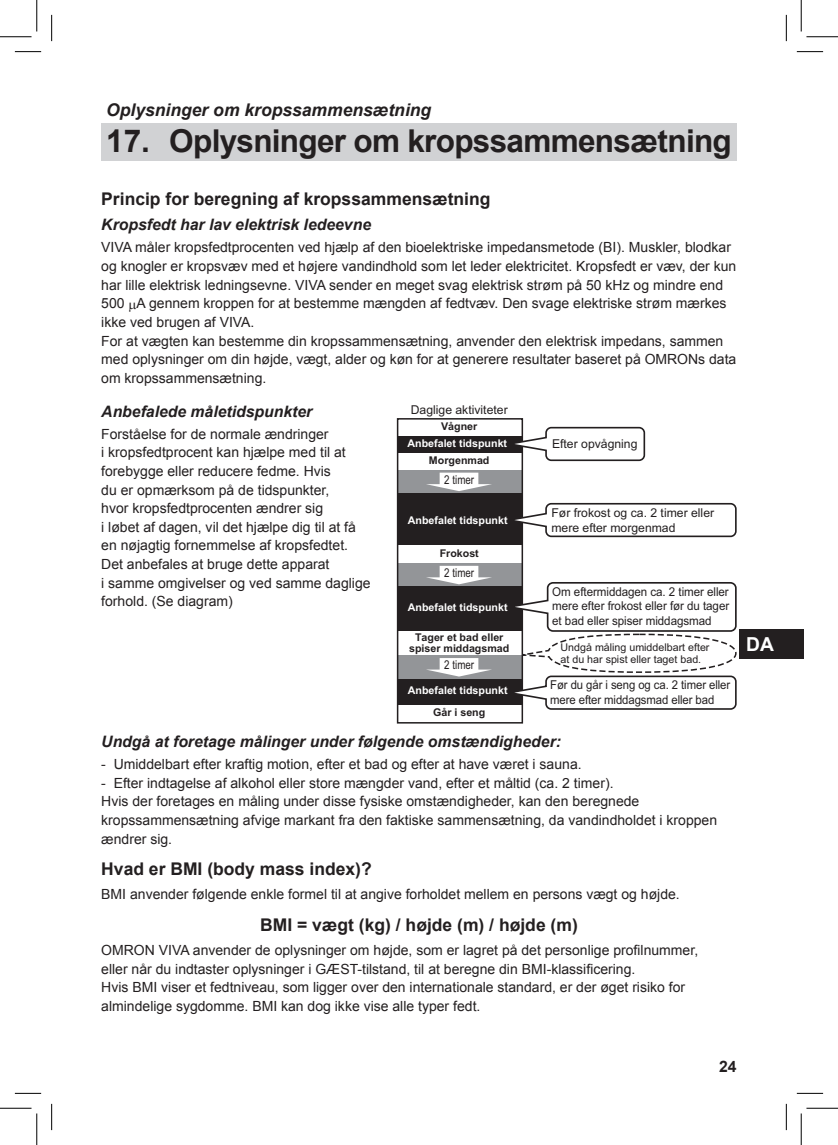
<style>
.page{position:relative;width:838px;height:1145px;background:#fff}
.page>*{position:absolute;margin:0;border:0;box-sizing:border-box;transform-origin:0 0}
.t1{font:700 31.5px "Arial";letter-spacing:-.02em;color:#231f20}
.t2{font:700 19.25px "Arial";color:#fff}
.t3{font:700 17.5px "Arial";color:#231f20}
.t4{font:italic 700 17.5px "Arial";color:#231f20}
.t5{font:italic 700 15.75px "Arial";color:#231f20}
.t6{font:700 15.75px "Arial";color:#231f20}
.t7{font:14px/18.6px "Arial";color:#231f20}
.t8{font:12.25px/14.7px "Arial";letter-spacing:-.005em;color:#231f20;text-align:justify;scale:.95 1}
.t9{font:12.25px/14.7px "Arial";letter-spacing:-.005em;color:#231f20}
.t10{font:12.25px/14.7px "Arial";letter-spacing:-.005em;color:#231f20;scale:.93 1}
.t11{font:12.25px "Arial";letter-spacing:-.005em;color:#231f20;scale:.8 1}
.t12{font:700 10.67px "Arial";color:#fff}
.t13{font:700 10.67px/11.4px "Arial";color:#231f20;text-align:center}
.t14{font:10.67px/11.4px "Arial";color:#231f20}
</style>
<div class="page">
<div style="left:739px;top:630px;width:64px;height:29px;background:#231f20"></div>
<div style="left:101px;top:124px;width:635px;height:37px;background:#d1d2d4"></div>
<div style="left:397px;top:655px;width:125px;height:24px;background:#939598"></div>
<div style="left:397px;top:563px;width:125px;height:24px;background:#939598"></div>
<div style="left:397px;top:470px;width:125px;height:24px;background:#939598"></div>
<div style="left:397px;top:418px;width:126px;height:306px;border:2px solid #231f20"></div>
<svg style="left:426px;top:473px;width:66px;height:18px"></svg>
<svg style="left:426px;top:566px;width:66px;height:18px"></svg>
<svg style="left:426px;top:658px;width:66px;height:19px"></svg>
<div style="left:397px;top:587px;width:125px;height:44px;background:#231f20"></div>
<div style="left:397px;top:679px;width:125px;height:26px;background:#231f20"></div>
<div style="left:397px;top:436px;width:125px;height:16px;background:#231f20"></div>
<div style="left:397px;top:494px;width:125px;height:51px;background:#231f20"></div>
<svg style="left:500px;top:426px;width:146px;height:36px"></svg>
<svg style="left:514px;top:502px;width:222px;height:36px"></svg>
<svg style="left:499px;top:581px;width:237px;height:130px"></svg>
<svg style="left:15px;top:51px;width:26px;height:1px"></svg>
<svg style="left:796px;top:51px;width:27px;height:1px"></svg>
<svg style="left:15px;top:1093px;width:26px;height:1px"></svg>
<svg style="left:796px;top:1093px;width:27px;height:1px"></svg>
<svg style="left:51px;top:15px;width:1px;height:26px"></svg>
<svg style="left:51px;top:1104px;width:1px;height:26px"></svg>
<svg style="left:786px;top:15px;width:1px;height:26px"></svg>
<svg style="left:786px;top:1104px;width:1px;height:26px"></svg>
<hr style="left:0;top:36px;width:32px;height:1px;background:#000">
<hr style="left:806px;top:36px;width:31px;height:1px;background:#000">
<hr style="left:0;top:1108px;width:32px;height:1px;background:#000">
<hr style="left:806px;top:1108px;width:31px;height:1px;background:#000">
<hr style="left:36px;top:0;width:1px;height:31px;background:#000">
<hr style="left:36px;top:1113px;width:1px;height:32px;background:#000">
<hr style="left:800px;top:0;width:1px;height:31px;background:#000">
<hr style="left:800px;top:1113px;width:1px;height:32px;background:#000">
<p class="t4" style="left:106px;top:99px;width:326px">Oplysninger om kropssammensætning</p>
<h1 class="t1" style="left:106px;top:120px;width:627px">17. Oplysninger om kropssammensætning</h1>
<p class="t3" style="left:101px;top:187px;width:390px">Princip for beregning af kropssammensætning</p>
<p class="t5" style="left:101px;top:214px;width:271px">Kropsfedt har lav elektrisk ledeevne</p>
<p class="t7" style="left:101px;top:238px;width:636px">VIVA måler kropsfedtprocenten ved hjælp af den bioelektriske impedansmetode (BI). Muskler, blodkar og knogler er kropsvæv med et højere vandindhold som let leder elektricitet. Kropsfedt er væv, der kun har lille elektrisk ledningsevne. VIVA sender en meget svag elektrisk strøm på 50 kHz og mindre end 500 A gennem kroppen for at bestemme mængden af fedtvæv. Den svage elektriske strøm mærkes ikke ved brugen af VIVA.<br>For at vægten kan bestemme din kropssammensætning, anvender den elektrisk impedans, sammen med oplysninger om din højde, vægt, alder og køn for at generere resultater baseret på OMRONs data om kropssammensætning.</p>
<p class="t5" style="left:101px;top:401px;width:212px">Anbefalede måletidspunkter</p>
<p class="t7" style="left:101px;top:425px;width:271px">Forståelse for de normale ændringer<br>i kropsfedtprocent kan hjælpe med til at forebygge eller reducere fedme. Hvis<br>du er opmærksom på de tidspunkter,<br>hvor kropsfedtprocenten ændrer sig<br>i løbet af dagen, vil det hjælpe dig til at få en nøjagtig fornemmelse af kropsfedtet.<br>Det anbefales at bruge dette apparat<br>i samme omgivelser og ved samme daglige forhold. (Se diagram)</p>
<p class="t9" style="left:410px;top:403px;width:98px">Daglige aktiviteter</p>
<p class="t13" style="left:441px;top:421px;width:38px">Vågner</p>
<p class="t13" style="left:429px;top:454px;width:62px">Morgenmad</p>
<p class="t12" style="left:407px;top:435px;width:101px">Anbefalet tidspunkt</p>
<p class="t9" style="left:552px;top:437px;width:87px">Efter opvågning</p>
<p class="t11" style="left:444px;top:472px;width:39px">2 timer</p>
<p class="t9" style="left:551px;top:505px;width:164px">Før frokost og ca. 2 timer eller mere efter morgenmad</p>
<p class="t12" style="left:408px;top:512px;width:101px">Anbefalet tidspunkt</p>
<p class="t13" style="left:439px;top:547px;width:41px">Frokost</p>
<p class="t11" style="left:444px;top:565px;width:39px">2 timer</p>
<p class="t8" style="left:552px;top:584px;width:188px">Om eftermiddagen ca. 2 timer eller mere efter frokost eller før du tager et bad eller spiser middagsmad</p>
<p class="t14" style="left:560px;top:642px;width:150px">Undgå måling umiddelbart efter at du har spist eller taget bad.</p>
<p class="t12" style="left:408px;top:600px;width:101px">Anbefalet tidspunkt</p>
<p class="t13" style="left:409px;top:631px;width:102px">Tager et bad eller spiser middagsmad</p>
<p class="t11" style="left:444px;top:657px;width:39px">2 timer</p>
<p class="t12" style="left:408px;top:683px;width:101px">Anbefalet tidspunkt</p>
<p class="t10" style="left:550px;top:677px;width:195px">Før du går i seng og ca. 2 timer eller mere efter middagsmad eller bad</p>
<p class="t13" style="left:433px;top:707px;width:54px">Går i seng</p>
<p class="t5" style="left:101px;top:731px;width:461px">Undgå at foretage målinger under følgende omstændigheder:</p>
<p class="t7" style="left:101px;top:755px;width:482px">- Umiddelbart efter kraftig motion, efter et bad og efter at have været i sauna.</p>
<p class="t7" style="left:101px;top:774px;width:617px">- Efter indtagelse af alkohol eller store mængder vand, efter et måltid (ca. 2 timer).<br>Hvis der foretages en måling under disse fysiske omstændigheder, kan den beregnede kropssammensætning afvige markant fra den faktiske sammensætning, da vandindholdet i kroppen ændrer sig.</p>
<p class="t3" style="left:101px;top:857px;width:272px">Hvad er BMI (body mass index)?</p>
<p class="t7" style="left:101px;top:885px;width:580px">BMI anvender følgende enkle formel til at angive forholdet mellem en persons vægt og højde.</p>
<p class="t3" style="left:260px;top:913px;width:319px">BMI = vægt (kg) / højde (m) / højde (m)</p>
<p class="t7" style="left:101px;top:941px;width:598px">OMRON VIVA anvender de oplysninger om højde, som er lagret på det personlige profilnummer, eller når du indtaster oplysninger i GÆST-tilstand, til at beregne din BMI-klassificering.<br>Hvis BMI viser et fedtniveau, som ligger over den internationale standard, er der øget risiko for almindelige sygdomme. BMI kan dog ikke vise alle typer fedt.</p>
<h2 class="t2" style="left:746px;top:632px;width:29px">DA</h2>
<p class="t6" style="left:719px;top:1056px;width:19px">24</p>
</div>
